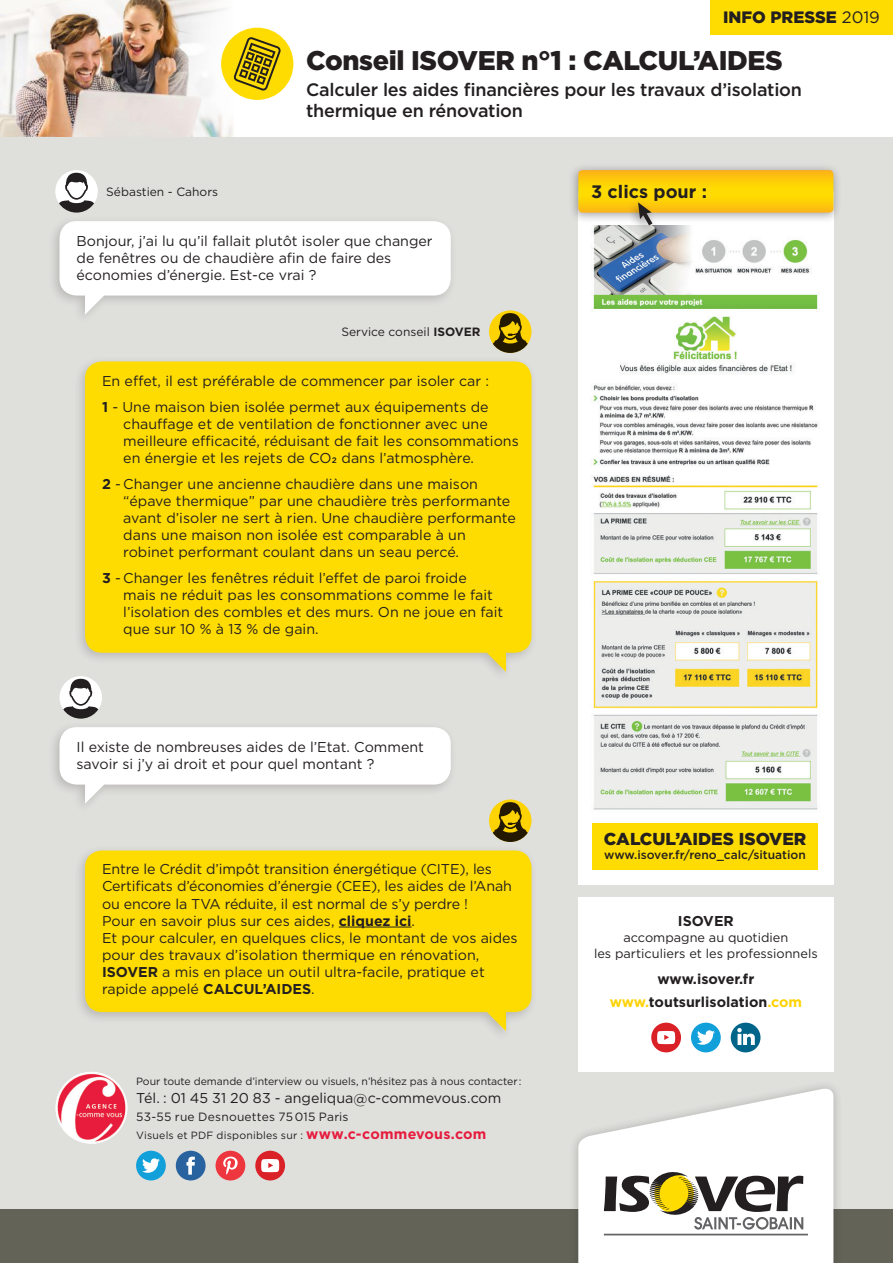
<style>
.page{position:relative;width:893px;height:1263px;background:#dfdfdc}
.page>*{position:absolute;margin:0;border:0;box-sizing:border-box;transform-origin:0 0}
.t1{font:900 27px "Gotham";letter-spacing:-.015em;color:#231f20}
.t2{font:500 18px/21.6px "Gotham";letter-spacing:-.015em;color:#231f20}
.t3{font:700 18px "Gotham";color:#231f20}
.t4{font:900 17.25px "Gotham";color:#231f20}
.t5{font:900 16.5px "Gotham";color:#231f20}
.t6{font:14.25px/17.1px "Gotham";color:#231f20}
.t7{font:700 14.25px "Gotham";color:#231f20}
.t8{font:12.75px "Gotham";color:#231f20}
.t9{font:12px "Gotham";color:#231f20}
.t10{font:500 12px "Gotham";color:#231f20}
.t11{font:10.5px "Gotham";letter-spacing:-.005em;color:#231f20}
.t12{font:10.5px "Gotham";letter-spacing:.02em;color:#231f20}
.s1{font-weight:400}
.s2{font-weight:700}
.s3{font-weight:500}
.s4{font-weight:700;font-size:14.25px;color:#e71b3d}
.s5{color:#fed304}
</style>
<div class="page">
<div style="left:0;top:0;width:893px;height:136px;background:#fff"></div>
<div style="left:0;top:1210px;width:893px;height:53px;background:#636358"></div>
<div style="left:710px;top:0;width:183px;height:34px;background:#ffdc01"></div>
<div style="left:136px;top:1151px;width:30px;height:29px;background:#12a0db;border-radius:50%"></div>
<svg style="left:142px;top:1158px;width:18px;height:15px"></svg>
<div style="left:176px;top:1151px;width:30px;height:29px;background:#28629f;border-radius:50%"></div>
<svg style="left:186px;top:1157px;width:9px;height:17px"></svg>
<div style="left:216px;top:1151px;width:29px;height:29px;background:#ee363e;border-radius:50%"></div>
<svg style="left:223px;top:1156px;width:15px;height:18px"></svg>
<div style="left:255px;top:1151px;width:30px;height:29px;background:#da2128;border-radius:50%"></div>
<svg style="left:261px;top:1159px;width:18px;height:13px"></svg>
<img style="left:55px;top:1071px;width:73px;height:73px;border-radius:36px">
<div style="left:578px;top:897px;width:255px;height:174px;background:#fff"></div>
<div style="left:651px;top:1023px;width:30px;height:29px;background:#da2128;border-radius:50%"></div>
<svg style="left:657px;top:1031px;width:18px;height:13px"></svg>
<div style="left:691px;top:1023px;width:30px;height:29px;background:#12a0db;border-radius:50%"></div>
<svg style="left:697px;top:1030px;width:18px;height:15px"></svg>
<div style="left:731px;top:1023px;width:29px;height:29px;background:#01658a;border-radius:50%"></div>
<svg style="left:737px;top:1028px;width:18px;height:17px"></svg>
<svg style="left:60px;top:221px;width:391px;height:94px"></svg>
<svg style="left:60px;top:727px;width:391px;height:77px"></svg>
<div style="left:73px;top:845px;width:465px;height:197px;background:#231f20;opacity:.2"></div>
<svg style="left:85px;top:850px;width:446px;height:181px;background:#fadb17"></svg>
<hr style="left:339px;top:927px;width:73px;height:1px;background:#231f20">
<div style="left:73px;top:356px;width:465px;height:327px;background:#231f20;opacity:.2"></div>
<div style="left:85px;top:361px;width:446px;height:311px;background:#ffdc01"></div>
<div style="left:578px;top:191px;width:255px;height:693px;background:#fff"></div>
<img style="left:593px;top:225px;width:225px;height:585px">
<div style="left:592px;top:823px;width:226px;height:47px;background:#ffdc01"></div>
<svg style="left:55px;top:170px;width:43px;height:43px"></svg>
<svg style="left:55px;top:173px;width:43px;height:40px"></svg>
<svg style="left:60px;top:676px;width:42px;height:43px"></svg>
<svg style="left:60px;top:679px;width:42px;height:40px"></svg>
<svg style="left:489px;top:310px;width:42px;height:43px"></svg>
<svg style="left:489px;top:313px;width:42px;height:40px"></svg>
<svg style="left:489px;top:799px;width:42px;height:43px"></svg>
<svg style="left:489px;top:802px;width:42px;height:40px"></svg>
<img style="left:0;top:0;width:234px;height:136px">
<div style="left:568px;top:163px;width:274px;height:60px;background:#231f20;opacity:.4"></div>
<div style="left:627px;top:198px;width:31px;height:39px;background:#231f20;opacity:.4"></div>
<svg style="left:578px;top:170px;width:255px;height:55px;background:#f6cf3b"></svg>
<div style="left:221px;top:28px;width:72px;height:72px;background:#ffdc01;border-radius:50%"></div>
<svg style="left:233px;top:37px;width:48px;height:54px"></svg>
<div style="left:568px;top:1079px;width:275px;height:184px;background:#231f20;opacity:.25"></div>
<svg style="left:578px;top:1087px;width:255px;height:176px"></svg>
<p class="t5" style="left:723px;top:6px;width:158px">INFO PRESSE <span class="s1">2019</span></p>
<p class="t9" style="left:106px;top:184px;width:113px">Sébastien - Cahors</p>
<p class="t1" style="left:306px;top:42px;width:478px">Conseil ISOVER n°1 : CALCUL’AIDES</p>
<p class="t2" style="left:306px;top:78px;width:497px">Calculer les aides financières pour les travaux d’isolation thermique en rénovation</p>
<p class="t3" style="left:591px;top:179px;width:118px">3 clics pour :</p>
<p class="t6" style="left:77px;top:232px;width:358px">Bonjour, j’ai lu qu’il fallait plutôt isoler que changer</p>
<p class="t6" style="left:77px;top:249px;width:316px">de fenêtres ou de chaudière afin de faire des économies d’énergie. Est-ce vrai ?</p>
<p class="t9" style="left:341px;top:324px;width:141px">Service conseil <span class="s2">ISOVER</span></p>
<p class="t6" style="left:102px;top:372px;width:389px">En effet, il est préférable de commencer par isoler car :</p>
<p class="t6" style="left:123px;top:398px;width:397px;text-indent:-21px"><span class="s2">1</span> - Une maison bien isolée permet aux équipements de chauffage et de ventilation de fonctionner avec une meilleure efficacité, réduisant de fait les consommations en énergie et les rejets de CO<span class="s3">2</span> dans l’atmosphère.</p>
<p class="t6" style="left:123px;top:475px;width:394px;text-indent:-21px"><span class="s2">2</span> - Changer une ancienne chaudière dans une maison “épave thermique” par une chaudière très performante avant d’isoler ne sert à rien. Une chaudière performante dans une maison non isolée est comparable à un robinet performant coulant dans un seau percé.</p>
<p class="t6" style="left:123px;top:569px;width:382px;text-indent:-21px"><span class="s2">3</span> - Changer les fenêtres réduit l’effet de paroi froide<br>mais ne réduit pas les consommations comme le fait l’isolation des combles et des murs. On ne joue en fait que sur 10 % à 13 % de gain.</p>
<p class="t6" style="left:77px;top:738px;width:349px">Il existe de nombreuses aides de l’Etat. Comment savoir si j’y ai droit et pour quel montant ?</p>
<p class="t6" style="left:102px;top:860px;width:411px">Entre le Crédit d’impôt transition énergétique (CITE), les<br>Certificats d’économies d’énergie (CEE), les aides de l’Anah ou encore la TVA réduite, il est normal de s’y perdre !</p>
<p class="t6" style="left:102px;top:912px;width:315px">Pour en savoir plus sur ces aides, <span class="s2">cliquez ici</span>.</p>
<p class="t6" style="left:102px;top:929px;width:417px">Et pour calculer, en quelques clics, le montant de vos aides pour des travaux d’isolation thermique en rénovation, <span class="s2">ISOVER</span> a mis en place un outil ultra-facile, pratique et rapide appelé <span class="s2">CALCUL’AIDES</span>.</p>
<p class="t11" style="left:136px;top:1075px;width:387px">Pour toute demande d’interview ou visuels, n’hésitez pas à nous contacter :</p>
<p class="t6" style="left:136px;top:1089px;width:367px">Tél. : 01 45 31 20 83 - angeliqua@c-commevous.com</p>
<p class="t9" style="left:136px;top:1109px;width:214px">53-55 rue Desnouettes 75 015 Paris</p>
<p class="t12" style="left:136px;top:1129px;width:352px">Visuels et PDF disponibles sur : <span class="s4">www.c-commevous.com</span></p>
<p class="t4" style="left:604px;top:827px;width:204px">CALCUL’AIDES ISOVER</p>
<p class="t10" style="left:604px;top:847px;width:203px">www.isover.fr/reno_calc/situation</p>
<p class="t7" style="left:678px;top:912px;width:57px">ISOVER</p>
<p class="t8" style="left:623px;top:929px;width:166px">accompagne au quotidien</p>
<p class="t8" style="left:594px;top:945px;width:225px">les particuliers et les professionnels</p>
<p class="t7" style="left:657px;top:969px;width:98px">www.isover.fr</p>
<p class="t7" style="left:610px;top:992px;width:194px"><span class="s5">www.</span>toutsurlisolation<span class="s5">.com</span></p>
</div>
